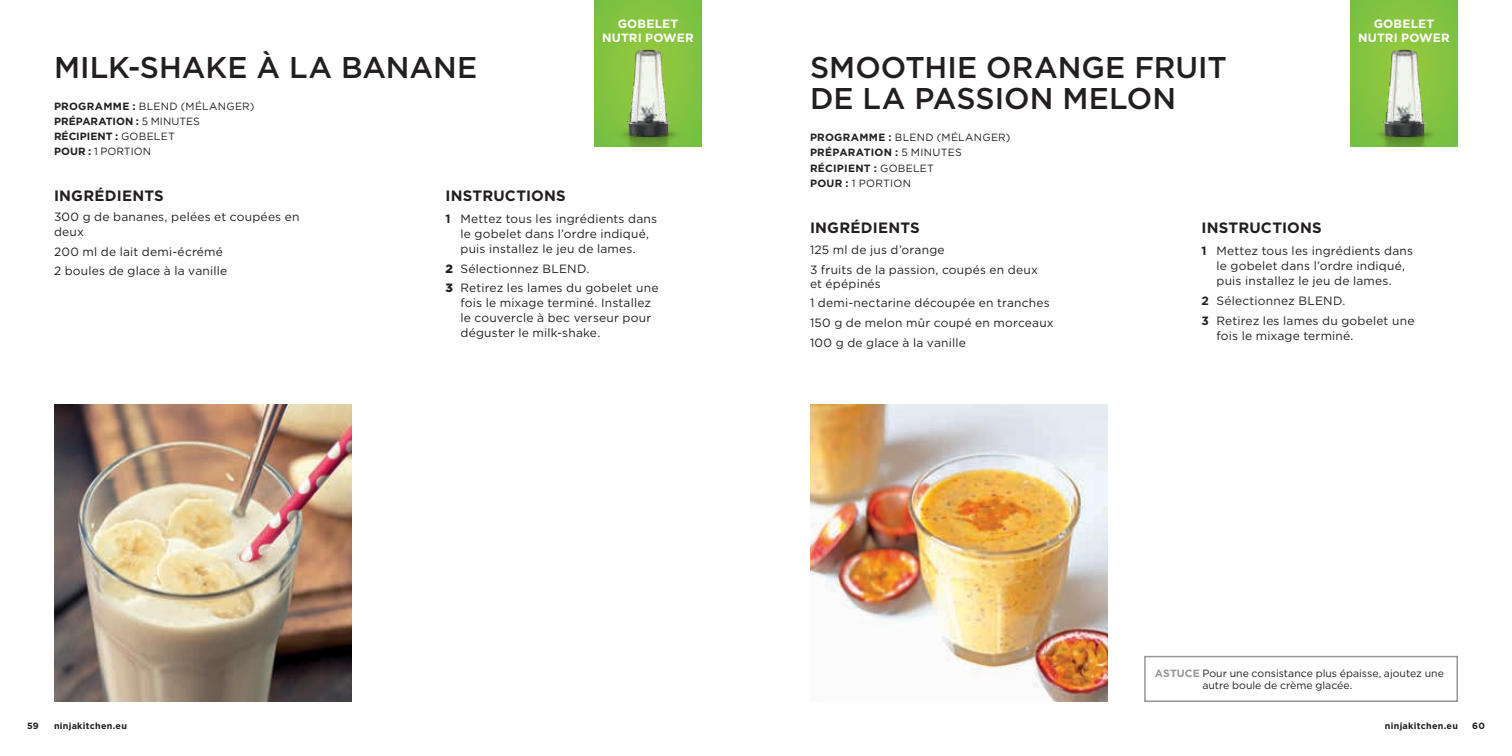
<style>
.page{position:relative;width:1512px;height:756px;background:#fff}
.page>*{position:absolute;margin:0;border:0;box-sizing:border-box;transform-origin:0 0}
.t1{font:500 30px/31.5px "Gotham";color:#231f20}
.t2{font:700 15px "Gotham";letter-spacing:.015em;color:#231f20}
.t3{font:12px/15px "Gotham";letter-spacing:.015em;color:#231f20}
.t4{font:700 12px/14.4px "Gotham";letter-spacing:.015em;color:#fff;text-align:center}
.t5{font:10.5px/15.3px "Gotham";letter-spacing:.005em;color:#231f20}
.t6{font:10.5px/15.3px "Gotham";letter-spacing:.03em;color:#231f20}
.t7{font:700 9px "Gotham";letter-spacing:.03em;color:#231f20}
.s1{font-weight:700}
.s2{font-weight:900}
.s3{font-weight:700;color:#949698}
</style>
<div class="page">
<img style="left:54px;top:404px;width:298px;height:298px">
<img style="left:810px;top:404px;width:298px;height:298px">
<div style="left:1144px;top:656px;width:314px;height:46px;border:2px solid #949698"></div>
<div style="left:1350px;top:0;width:108px;height:147px;background:#80c342"></div>
<div style="left:594px;top:0;width:108px;height:147px;background:#80c342"></div>
<img style="left:1372px;top:19px;width:65px;height:128px">
<img style="left:616px;top:19px;width:65px;height:128px">
<h1 class="t1" style="left:54px;top:51px;width:425px">MILK-SHAKE À LA BANANE</h1>
<p class="t5" style="left:54px;top:98px;width:202px"><span class="s1">PROGRAMME :</span> BLEND (MÉLANGER)<br><span class="s1">PRÉPARATION :</span> 5 MINUTES<br><span class="s1">RÉCIPIENT :</span> GOBELET<br><span class="s1">POUR :</span> 1 PORTION</p>
<p class="t4" style="left:602px;top:17px;width:93px">GOBELET<br>NUTRI POWER</p>
<p class="t2" style="left:54px;top:186px;width:111px">INGRÉDIENTS</p>
<p class="t3" style="left:54px;top:209px;width:247px">300 g de bananes, pelées et coupées en deux</p>
<p class="t3" style="left:54px;top:241px;width:175px;line-height:19.6px">200 ml de lait demi-écrémé<br>2 boules de glace à la vanille</p>
<p class="t2" style="left:446px;top:186px;width:122px">INSTRUCTIONS</p>
<p class="t3" style="left:446px;top:211px;width:213px;text-align:center"><span class="s1">1</span> Mettez tous les ingrédients dans le gobelet dans l’ordre indiqué, puis installez le jeu de lames.</p>
<p class="t3" style="left:446px;top:258px;width:214px;line-height:19.6px"><span class="s2">2</span> Sélectionnez BLEND.<br><span class="s2">3</span> Retirez les lames du gobelet une</p>
<p class="t3" style="left:460px;top:295px;width:192px;text-align:justify">fois le mixage terminé. Installez le couvercle à bec verseur pour déguster le milk-shake.</p>
<h1 class="t1" style="left:810px;top:51px;width:418px">SMOOTHIE ORANGE FRUIT<br>DE LA PASSION MELON</h1>
<p class="t6" style="left:810px;top:130px;width:202px"><span class="s1">PROGRAMME :</span> BLEND (MÉLANGER)<br><span class="s1">PRÉPARATION :</span> 5 MINUTES<br><span class="s1">RÉCIPIENT :</span> GOBELET<br><span class="s1">POUR :</span> 1 PORTION</p>
<p class="t4" style="left:1358px;top:17px;width:93px">GOBELET<br>NUTRI POWER</p>
<p class="t2" style="left:810px;top:218px;width:111px">INGRÉDIENTS</p>
<p class="t3" style="left:810px;top:240px;width:229px;line-height:19.6px">125 ml de jus d’orange<br>3 fruits de la passion, coupés en deux</p>
<p class="t3" style="left:810px;top:273px;width:245px;line-height:19.6px">et épépinés<br>1 demi-nectarine découpée en tranches<br>150 g de melon mûr coupé en morceaux<br>100 g de glace à la vanille</p>
<p class="t2" style="left:1202px;top:218px;width:122px">INSTRUCTIONS</p>
<p class="t3" style="left:1202px;top:243px;width:213px;text-align:center"><span class="s1">1</span> Mettez tous les ingrédients dans le gobelet dans l’ordre indiqué, puis installez le jeu de lames.</p>
<p class="t3" style="left:1202px;top:290px;width:214px;line-height:20.4px"><span class="s1">2</span> Sélectionnez BLEND.<br><span class="s1">3</span> Retirez les lames du gobelet une</p>
<p class="t3" style="left:1216px;top:328px;width:139px">fois le mixage terminé.</p>
<p class="t7" style="left:27px;top:720px;width:13px">59</p>
<p class="t7" style="left:54px;top:720px;width:75px">ninjakitchen.eu</p>
<p class="t5" style="left:1202px;top:667px;width:243px;line-height:12px;text-indent:-47px"><span class="s3">ASTUCE</span> Pour une consistance plus épaisse, ajoutez une autre boule de crème glacée.</p>
<p class="t7" style="left:1385px;top:720px;width:75px">ninjakitchen.eu</p>
<p class="t7" style="left:1472px;top:720px;width:14px">60</p>
</div>
